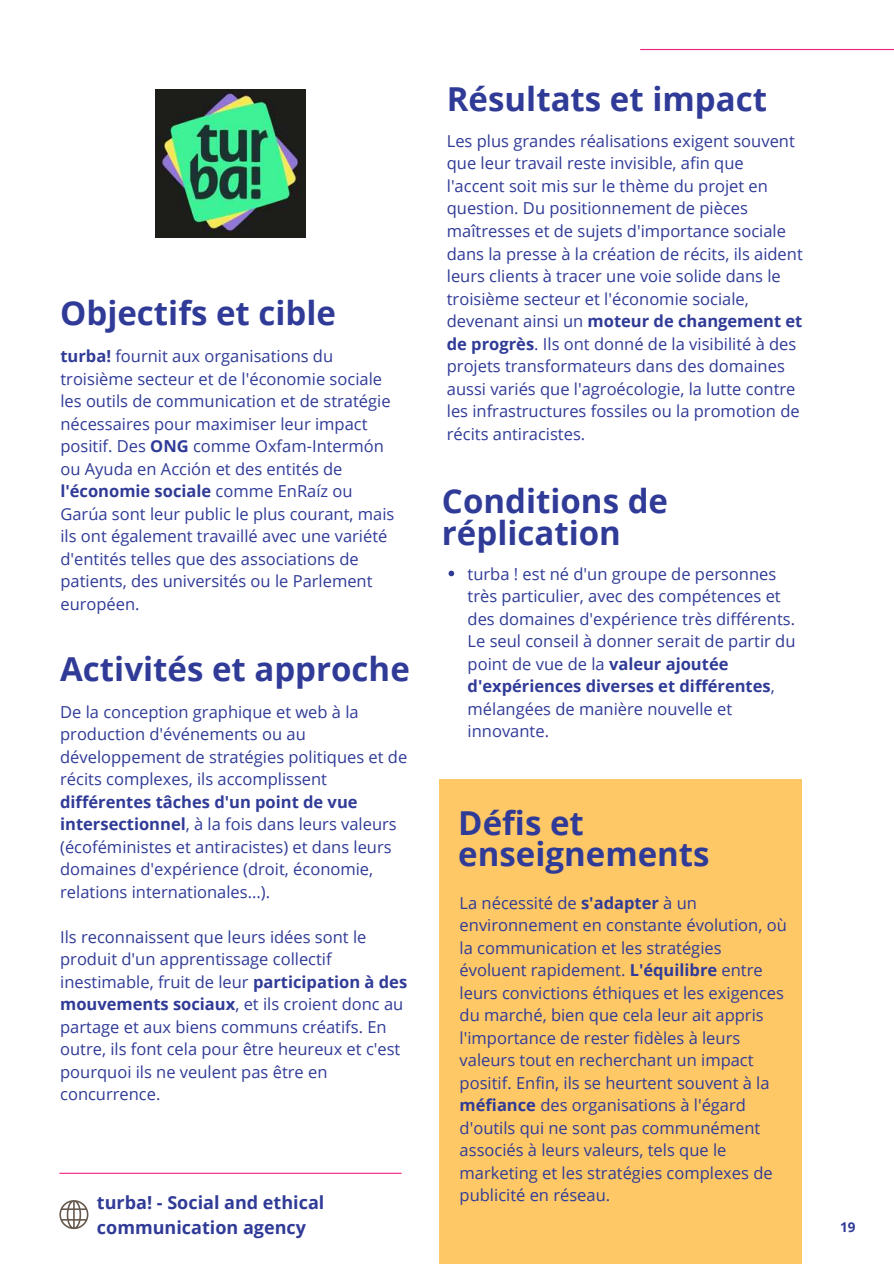
<style>
.page{position:relative;width:894px;height:1264px;background:#fff}
.page>*{position:absolute;margin:0;border:0;box-sizing:border-box;transform-origin:0 0}
.t1{font:700 33px/31.5px "Open Sans";color:#303b97}
.t2{font:700 18px/24.8px "Open Sans";color:#303b97}
.t3{font:16.5px/22.5px "Open Sans";color:#303b97}
.t4{font:700 13.5px "Open Sans";color:#303b97}
.s1{font-weight:700}
</style>
<div class="page">
<div style="left:439px;top:778px;width:362px;height:485px;background:#ffc866"></div>
<hr style="left:640px;top:49px;width:253px;height:1px;background:#ee217e">
<hr style="left:59px;top:1172px;width:342px;height:1px;background:#ee217e">
<svg style="left:59px;top:1200px;width:29px;height:29px"></svg>
<img style="left:155px;top:89px;width:151px;height:149px">
<svg style="left:448px;top:570px;width:6px;height:6px"></svg>
<h1 class="t1" style="left:60px;top:297px;width:277px">Objectifs et cible</h1>
<p class="t3" style="left:60px;top:344px;width:335px"><span class="s1">turba!</span> fournit aux organisations du troisième secteur et de l'économie sociale les outils de communication et de stratégie nécessaires pour maximiser leur impact positif. Des <span class="s1">ONG</span> comme Oxfam-Intermón ou Ayuda en Acción et des entités de <span class="s1">l'économie sociale</span> comme EnRaíz ou Garúa sont leur public le plus courant, mais ils ont également travaillé avec une variété d'entités telles que des associations de patients, des universités ou le Parlement européen.</p>
<h1 class="t1" style="left:60px;top:652px;width:351px">Activités et approche</h1>
<p class="t3" style="left:60px;top:700px;width:348px">De la conception graphique et web à la production d'événements ou au développement de stratégies politiques et de récits complexes, ils accomplissent</p>
<p class="t3" style="left:60px;top:790px;width:338px"><span class="s1">différentes tâches d'un point de vue intersectionnel</span>, à la fois dans leurs valeurs (écoféministes et antiracistes) et dans leurs domaines d'expérience (droit, économie, relations internationales...).</p>
<p class="t3" style="left:60px;top:925px;width:348px">Ils reconnaissent que leurs idées sont le produit d'un apprentissage collectif inestimable, fruit de leur <span class="s1">participation à des mouvements sociaux</span>, et ils croient donc au partage et aux biens communs créatifs. En outre, ils font cela pour être heureux et c'est pourquoi ils ne veulent pas être en concurrence.</p>
<p class="t2" style="left:97px;top:1189px;width:229px">turba! - Social and ethical communication agency</p>
<h1 class="t1" style="left:446px;top:82px;width:321px">Résultats et impact</h1>
<p class="t3" style="left:446px;top:129px;width:357px">Les plus grandes réalisations exigent souvent que leur travail reste invisible, afin que l'accent soit mis sur le thème du projet en question. Du positionnement de pièces maîtresses et de sujets d'importance sociale dans la presse à la création de récits, ils aident leurs clients à tracer une voie solide dans le troisième secteur et l'économie sociale, devenant ainsi un <span class="s1">moteur de changement et de progrès</span>. Ils ont donné de la visibilité à des projets transformateurs dans des domaines aussi variés que l'agroécologie, la lutte contre les infrastructures fossiles ou la promotion de récits antiracistes.</p>
<h1 class="t1" style="left:442px;top:485px;width:227px">Conditions de réplication</h1>
<p class="t3" style="left:467px;top:562px;width:329px">turba ! est né d'un groupe de personnes très particulier, avec des compétences et des domaines d'expérience très différents.<br>Le seul conseil à donner serait de partir du point de vue de la <span class="s1">valeur ajoutée d'expériences diverses et différentes</span>, mélangées de manière nouvelle et innovante.</p>
<h1 class="t1" style="left:458px;top:806px;width:253px">Défis et enseignements</h1>
<p class="t3" style="left:459px;top:891px;width:328px">La nécessité de <span class="s1">s'adapter</span> à un environnement en constante évolution, où la communication et les stratégies évoluent rapidement. <span class="s1">L'équilibre</span> entre leurs convictions éthiques et les exigences du marché, bien que cela leur ait appris l'importance de rester fidèles à leurs valeurs tout en recherchant un impact positif. Enfin, ils se heurtent souvent à la <span class="s1">méfiance</span> des organisations à l'égard d'outils qui ne sont pas communément associés à leurs valeurs, tels que le marketing et les stratégies complexes de publicité en réseau.</p>
<p class="t4" style="left:840px;top:1217px;width:17px">19</p>
</div>
